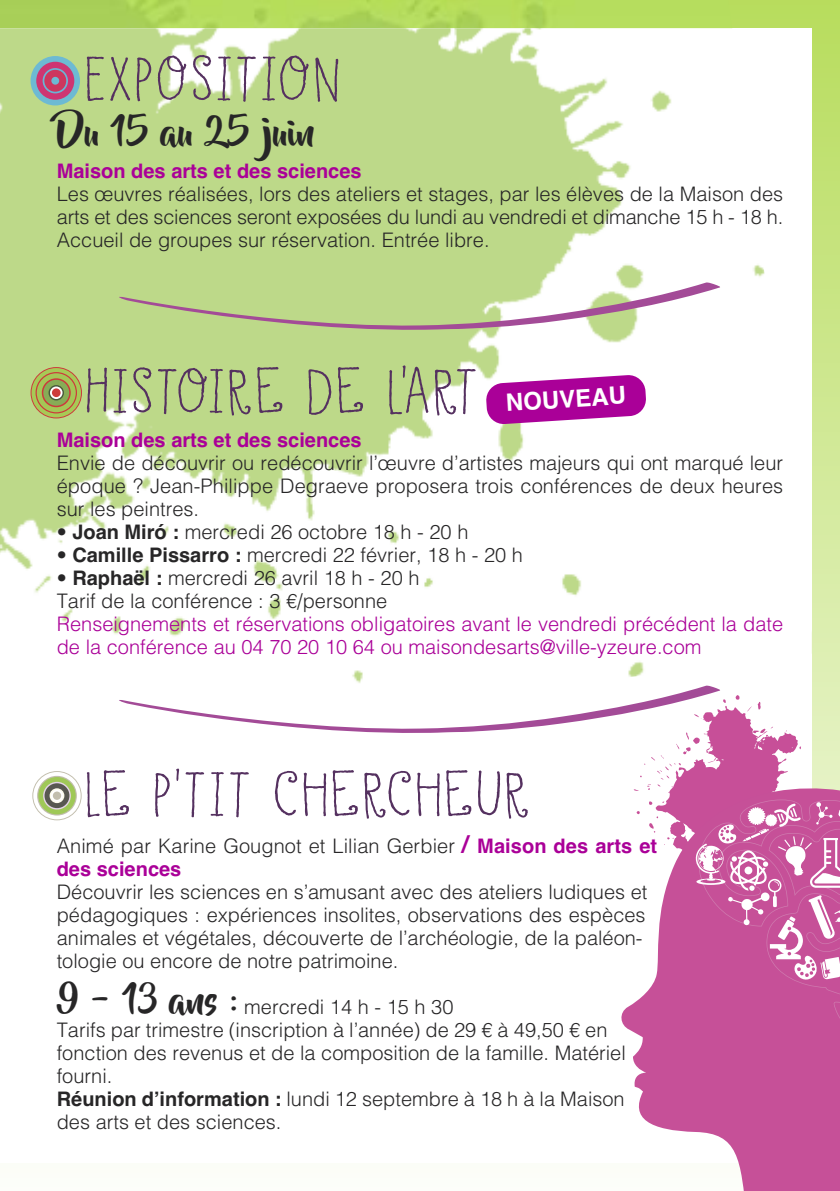
<style>
.page{position:relative;width:840px;height:1191px;background:#fff}
.page>*{position:absolute;margin:0;border:0;box-sizing:border-box;transform-origin:0 0}
.t1{font:56px "DK Honey Dew";letter-spacing:.05em;color:#553160;scale:1.06 1}
.t2{font:36px "Beyond The Mountains";color:#272627}
.t3{font:700 24px "Helvetica";color:#fff}
.t4{font:300 20px/23px "Helvetica";color:#272627}
.t5{font:300 20px/23px "Helvetica";color:#aa0098}
.t6{font:700 20px "Helvetica";color:#aa0098}
.s1{font-weight:700}
.s2{font-weight:700;font-size:24px;color:#aa0098}
.s3{font-weight:700;color:#aa0098}
.s4{font-family:"Beyond The Mountains";font-weight:400;font-size:36px}
</style>
<div class="page">
<svg style="left:731px;top:0;width:108px;height:685px;background:#cae588"></svg>
<img style="left:811px;top:630px;width:3px;height:23px">
<img style="left:0;top:0;width:731px;height:28px">
<img style="left:0;top:28px;width:811px;height:657px">
<div style="left:31px;top:56px;width:49px;height:49px;background:#6dbad3;border-radius:50%"></div>
<div style="left:36px;top:62px;width:38px;height:38px;background:#ce3572;border-radius:50%"></div>
<svg style="left:43px;top:68px;width:25px;height:25px"></svg>
<div style="left:44px;top:70px;width:22px;height:22px;background:#cd365e;border-radius:50%"></div>
<div style="left:51px;top:77px;width:8px;height:8px;background:#6dbad3;border-radius:50%"></div>
<svg style="left:119px;top:282px;width:601px;height:51px"></svg>
<svg style="left:31px;top:367px;width:51px;height:51px"></svg>
<svg style="left:32px;top:368px;width:49px;height:49px"></svg>
<svg style="left:36px;top:372px;width:41px;height:41px"></svg>
<div style="left:37px;top:373px;width:39px;height:39px;background:#a5c656;border-radius:50%"></div>
<svg style="left:42px;top:378px;width:29px;height:29px"></svg>
<div style="left:43px;top:380px;width:26px;height:26px;background:#87ac56;border-radius:50%"></div>
<svg style="left:48px;top:385px;width:16px;height:15px"></svg>
<svg style="left:50px;top:386px;width:12px;height:13px"></svg>
<div style="left:52px;top:388px;width:9px;height:9px;background:#cd3a3b;border-radius:50%"></div>
<svg style="left:485px;top:374px;width:161px;height:50px"></svg>
<svg style="left:32px;top:771px;width:50px;height:49px"></svg>
<svg style="left:33px;top:772px;width:48px;height:47px"></svg>
<svg style="left:37px;top:776px;width:40px;height:39px"></svg>
<svg style="left:38px;top:777px;width:38px;height:37px"></svg>
<svg style="left:43px;top:782px;width:28px;height:27px"></svg>
<div style="left:45px;top:783px;width:24px;height:25px;background:#585851;border-radius:50%"></div>
<div style="left:50px;top:788px;width:14px;height:15px;background:#fcfbec;border-radius:50%"></div>
<div style="left:51px;top:789px;width:12px;height:12px;background:#fff;border-radius:50%"></div>
<div style="left:53px;top:791px;width:8px;height:9px;background:#c2bead;border-radius:50%"></div>
<svg style="left:633px;top:1044px;width:206px;height:147px;fill:#c65098"></svg>
<svg style="left:119px;top:685px;width:720px;height:359px"></svg>
<h1 class="t1" style="left:85px;top:46px;width:242px">EXPOSITION</h1>
<h2 class="t2" style="left:57px;top:113px;width:259px">Du 15 au 25 juin</h2>
<p class="t6" style="left:57px;top:159px;width:306px">Maison des arts et des sciences</p>
<p class="t4" style="left:57px;top:181px;width:727px;text-align:justify">Les œuvres réalisées, lors des ateliers et stages, par les élèves de la Maison des arts et des sciences seront exposées du lundi au vendredi et dimanche 15 h - 18 h.<br>Accueil de groupes sur réservation. Entrée libre.</p>
<h1 class="t1" style="left:85px;top:358px;width:371px">HISTOIRE DE L’ART</h1>
<p class="t6" style="left:57px;top:428px;width:306px">Maison des arts et des sciences</p>
<p class="t4" style="left:57px;top:449px;width:727px;text-align:justify">Envie de découvrir ou redécouvrir l’œuvre d’artistes majeurs qui ont marqué leur époque ? Jean-Philippe Degraeve proposera trois conférences de deux heures sur les peintres.</p>
<p class="t4" style="left:57px;top:518px;width:413px">• <span class="s1">Joan Miró :</span> mercredi 26 octobre 18 h - 20 h</p>
<p class="t4" style="left:57px;top:541px;width:467px">• <span class="s1">Camille Pissarro :</span> mercredi 22 février, 18 h - 20 h</p>
<p class="t4" style="left:57px;top:564px;width:364px">• <span class="s1">Raphaël :</span> mercredi 26 avril 18 h - 20 h<br>Tarif de la conférence : 3 €/personne</p>
<p class="t5" style="left:57px;top:610px;width:727px">Renseignements et réservations obligatoires avant le vendredi précédent la date de la conférence au 04 70 20 10 64 ou maisondesarts@ville-yzeure.com</p>
<p class="t3" style="left:505px;top:389px;width:122px;rotate:-4deg">NOUVEAU</p>
<h1 class="t1" style="left:85px;top:761px;width:420px">LE P’TIT CHERCHEUR</h1>
<p class="t4" style="left:57px;top:832px;width:601px">Animé par Karine Gougnot et Lilian Gerbier <span class="s2">/</span> <span class="s3">Maison des arts et des sciences</span></p>
<p class="t4" style="left:57px;top:878px;width:592px">Découvrir les sciences en s’amusant avec des ateliers ludiques et pédagogiques : expériences insolites, observations des espèces animales et végétales, découverte de l’archéologie, de la paléon&shy;tologie ou encore de notre patrimoine.</p>
<p class="t4" style="left:57px;top:993px;width:570px"><span class="s4">9 - 13 ans :</span> mercredi 14 h - 15 h 30<br>Tarifs par trimestre (inscription à l’année) de 29 € à 49,50 € en fonction des revenus et de la composition de la famille. Matériel fourni.<br><span class="s1">Réunion d’information :</span> lundi 12 septembre à 18 h à la Maison des arts et des sciences.</p>
</div>
